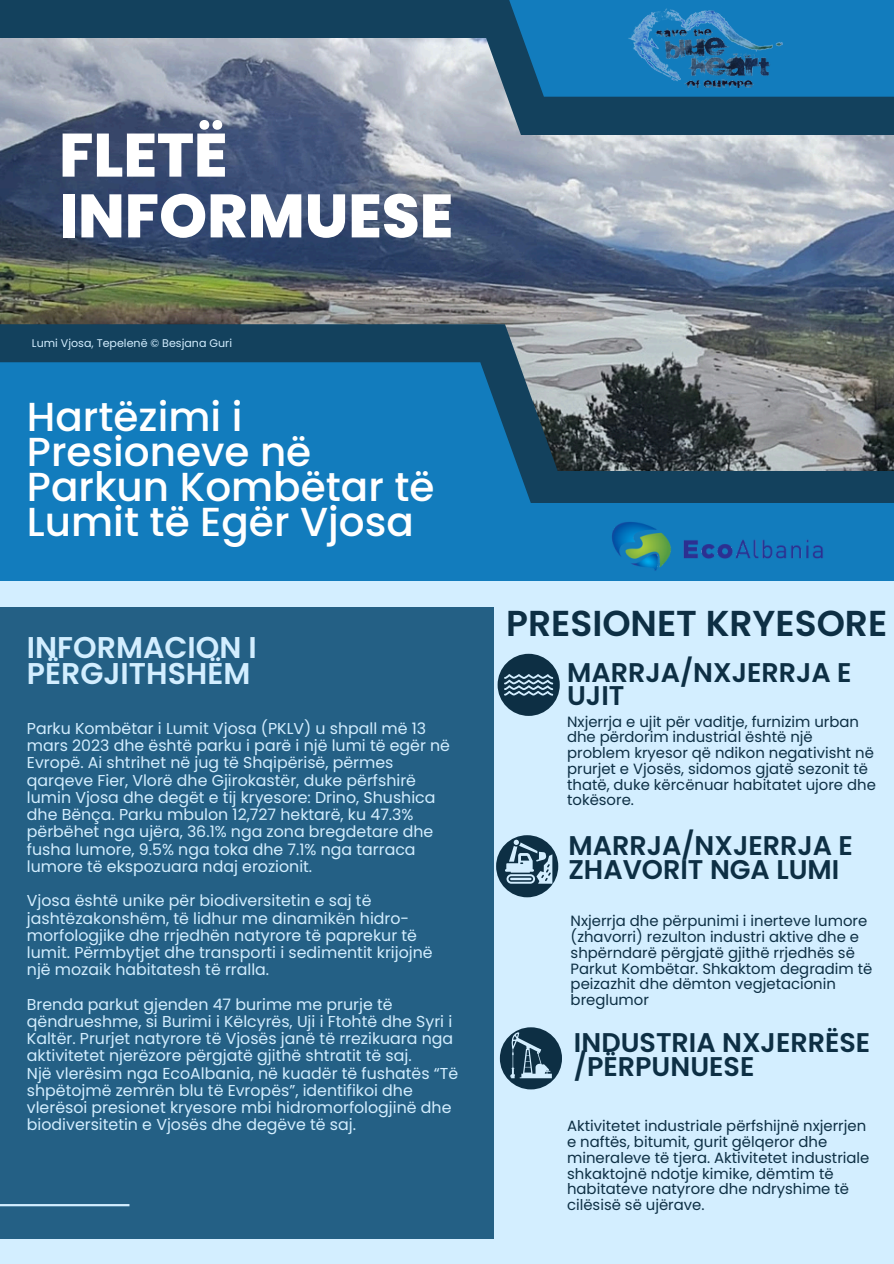
<style>
.page{position:relative;width:894px;height:1264px;background:#fff}
.page>*{position:absolute;margin:0;border:0;box-sizing:border-box;transform-origin:0 0}
.t1{font:800 61.05px/60.8px "Poppins";color:#fff}
.t2{font:500 40.5px/34.8px "Poppins";color:#fff}
.t3{font:600 36px "Poppins";color:#0d2f44}
.t4{font:600 30px/25.8px "Poppins";color:#d3eeff}
.t5{font:600 27px/23.7px "Poppins";color:#0d2f44}
.t6{font:15.75px/17.2px "Poppins";color:#d3eeff}
.t7{font:14.85px/15.8px "Poppins";color:#0d2f44}
.t8{font:11.1px "Poppins";color:#d3eeff}
</style>
<div class="page">
<div style="left:0;top:0;width:893px;height:1263px;background:#d3eeff"></div>
<img style="left:0;top:37px;width:893px;height:434px">
<div style="left:0;top:0;width:574px;height:37px;background:#13415d"></div>
<div style="left:338px;top:471px;width:555px;height:32px;background:#13415d"></div>
<div style="left:0;top:503px;width:893px;height:77px;background:#127cbd"></div>
<svg style="left:476px;top:37px;width:417px;height:98px;background:#28516a"></svg>
<div style="left:487px;top:0;width:406px;height:97px;background:#127cbd"></div>
<svg style="left:0;top:324px;width:568px;height:147px;background:#2a5067"></svg>
<svg style="left:0;top:362px;width:540px;height:141px;background:#1379b7"></svg>
<div style="left:0;top:607px;width:493px;height:631px;background:#225f84"></div>
<div style="left:497px;top:653px;width:62px;height:63px;background:#0d2f44;border-radius:50%"></div>
<div style="left:496px;top:835px;width:62px;height:62px;background:#0d2f44;border-radius:50%"></div>
<div style="left:499px;top:1027px;width:63px;height:62px;background:#0d2f44;border-radius:50%"></div>
<hr style="left:0;top:1203px;width:129px;height:3px;background:#d3eeff">
<svg style="left:510px;top:1032px;width:41px;height:46px"></svg>
<svg style="left:505px;top:839px;width:47px;height:44px"></svg>
<svg style="left:504px;top:674px;width:49px;height:21px"></svg>
<img style="left:628px;top:8px;width:155px;height:80px">
<img style="left:612px;top:522px;width:211px;height:49px">
<h2 class="t1" style="left:59px;top:125px;width:395px">FLETË<br>INFORMUESE</h2>
<h5 class="t8" style="left:32px;top:335px;width:201px">Lumi Vjosa, Tepelenë © Besjana Guri</h5>
<p class="t2" style="left:27px;top:400px;width:409px">Hartëzimi i<br>Presioneve në<br>Parkun Kombëtar të<br>Lumit të Egër Vjosa</p>
<h5 class="t4" style="left:27px;top:634px;width:231px">INFORMACION I<br>PËRGJITHSHËM</h5>
<p class="t6" style="left:27px;top:719px;width:424px">Parku Kombëtar i Lumit Vjosa (PKLV) u shpall më 13 mars 2023 dhe është parku i parë i një lumi të egër në Evropë. Ai shtrihet në jug të Shqipërisë, përmes qarqeve Fier, Vlorë dhe Gjirokastër, duke përfshirë lumin Vjosa dhe degët e tij kryesore: Drino, Shushica dhe Bënça. Parku mbulon 12,727 hektarë, ku 47.3% përbëhet nga ujëra, 36.1% nga zona bregdetare dhe fusha lumore, 9.5% nga toka dhe 7.1% nga tarraca lumore të ekspozuara ndaj erozionit.</p>
<h4 class="t6" style="left:27px;top:892px;width:407px">Vjosa është unike për biodiversitetin e saj të jashtëzakonshëm, të lidhur me dinamikën hidro&shy;morfologjike dhe rrjedhën natyrore të paprekur të lumit. Përmbytjet dhe transporti i sedimentit krijojnë një mozaik habitatesh të rralla.</h4>
<h5 class="t6" style="left:27px;top:995px;width:432px">Brenda parkut gjenden 47 burime me prurje të qëndrueshme, si Burimi i Këlcyrës, Uji i Ftohtë dhe Syri i Kaltër. Prurjet natyrore të Vjosës janë të rrezikuara nga aktivitetet njerëzore përgjatë gjithë shtratit të saj.<br>Një vlerësim nga EcoAlbania, në kuadër të fushatës “Të shpëtojmë zemrën blu të Evropës”, identifikoi dhe vlerësoi presionet kryesore mbi hidromorfologjinë dhe biodiversitetin e Vjosës dhe degëve të saj.</h5>
<p class="t3" style="left:506px;top:598px;width:382px">PRESIONET KRYESORE</p>
<p class="t5" style="left:567px;top:660px;width:286px">MARRJA/NXJERRJA E<br>UJIT</p>
<p class="t7" style="left:567px;top:713px;width:310px">Nxjerrja e ujit për vaditje, furnizim urban dhe përdorim industrial është një problem kryesor që ndikon negativisht në prurjet e Vjosës, sidomos gjatë sezonit të thatë, duke kërcënuar habitatet ujore dhe tokësore.</p>
<h1 class="t5" style="left:568px;top:834px;width:286px">MARRJA/NXJERRJA E<br>ZHAVORIT NGA LUMI</h1>
<p class="t7" style="left:570px;top:913px;width:303px">Nxjerrja dhe përpunimi i inerteve lumore (zhavorri) rezulton industri aktive dhe e shpërndarë përgjatë gjithë rrjedhës së Parkut Kombëtar. Shkaktom degradim të peizazhit dhe dëmton vegjetacionin breglumor</p>
<p class="t5" style="left:573px;top:1030px;width:298px">INDUSTRIA NXJERRËSE /PËRPUNUESE</p>
<p class="t7" style="left:567px;top:1118px;width:304px">Aktivitetet industriale përfshijnë nxjerrjen e naftës, bitumit, gurit gëlqeror dhe mineraleve të tjera. Aktivitetet industriale shkaktojnë ndotje kimike, dëmtim të habitateve natyrore dhe ndryshime të cilësisë së ujërave.</p>
</div>
